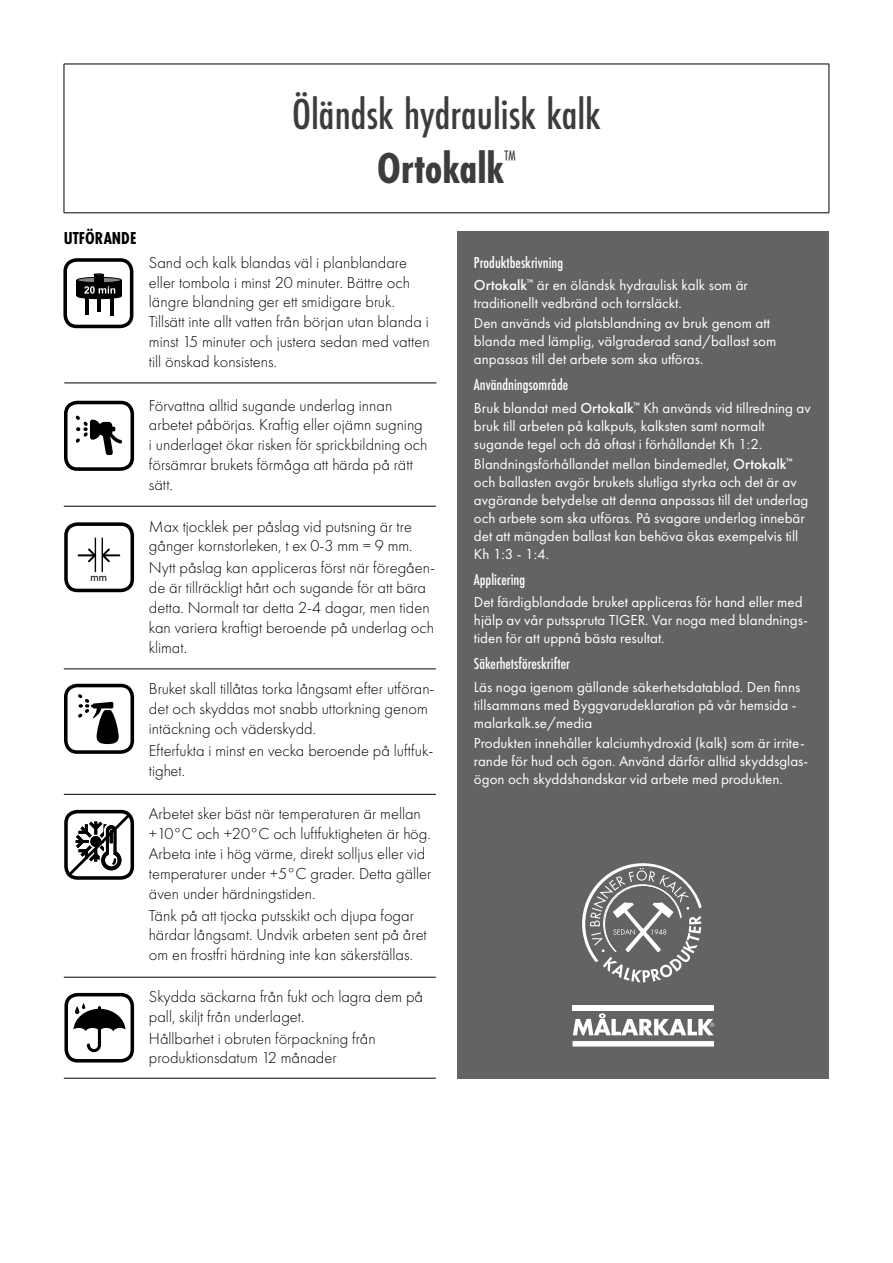
<style>
.page{position:relative;width:893px;height:1263px;background:#fff}
.page>*{position:absolute;margin:0;border:0;box-sizing:border-box;transform-origin:0 0}
.t1{font:500 45px/54px "Futura PT Cond";color:#3c3c3b;text-align:center}
.t2{font:700 18px "Futura PT Cond";color:#000}
.t3{font:300 16.5px/19.8px "Futura PT";color:#000}
.t4{font:500 16.5px "Futura PT Cond";color:#fff}
.t5{font:15px/18px "Futura PT";color:#fff}
.t6{font:9.75px "Arial";color:#000}
.t7{font:300 5.7px "Futura Std";color:#fff;scale:1.04 1}
.s1{font-weight:700}
.s2{font-weight:500}
</style>
<div class="page">
<div style="left:457px;top:231px;width:372px;height:847px;background:#646363"></div>
<svg style="left:582px;top:863px;width:120px;height:119px"></svg>
<svg style="left:573px;top:1013px;width:141px;height:22px"></svg>
<div style="left:573px;top:1005px;width:141px;height:6px;background:#fff"></div>
<div style="left:573px;top:1041px;width:141px;height:5px;background:#fff"></div>
<div style="left:64px;top:258px;width:69px;height:70px;border:4px solid #000;border-radius:11px"></div>
<hr style="left:85px;top:296px;width:4px;height:19px;background:#000">
<hr style="left:110px;top:297px;width:4px;height:18px;background:#000">
<hr style="left:97px;top:293px;width:4px;height:18px;background:#000">
<div style="left:77px;top:293px;width:44px;height:6px;background:#000;border-radius:50%"></div>
<div style="left:77px;top:293px;width:45px;height:6px;border:1px solid #000;border-radius:50%"></div>
<div style="left:77px;top:280px;width:45px;height:16px;background:#000"></div>
<div style="left:77px;top:277px;width:44px;height:6px;background:#878787;border-radius:50%"></div>
<div style="left:77px;top:277px;width:45px;height:6px;border:1px solid #000;border-radius:50%"></div>
<div style="left:94px;top:274px;width:10px;height:12px;background:#000"></div>
<svg style="left:93px;top:273px;width:11px;height:2px"></svg>
<svg style="left:84px;top:286px;width:31px;height:8px"></svg>
<div style="left:64px;top:401px;width:70px;height:70px;border:4px solid #000;border-radius:12px"></div>
<svg style="left:76px;top:416px;width:46px;height:39px"></svg>
<div style="left:64px;top:522px;width:70px;height:70px;border:4px solid #000;border-radius:11px"></div>
<hr style="left:95px;top:538px;width:1px;height:34px;background:#000">
<hr style="left:102px;top:538px;width:1px;height:34px;background:#000">
<svg style="left:78px;top:548px;width:17px;height:14px"></svg>
<svg style="left:103px;top:548px;width:17px;height:14px"></svg>
<div style="left:64px;top:684px;width:70px;height:70px;border:4px solid #000;border-radius:12px"></div>
<svg style="left:78px;top:694px;width:41px;height:50px"></svg>
<div style="left:64px;top:810px;width:70px;height:70px;border:4px solid #000;border-radius:11px"></div>
<svg style="left:65px;top:811px;width:68px;height:68px"></svg>
<div style="left:65px;top:993px;width:69px;height:69px;border:4px solid #000;border-radius:11px"></div>
<svg style="left:73px;top:1003px;width:52px;height:49px"></svg>
<hr style="left:64px;top:383px;width:372px;height:1px;background:#000">
<hr style="left:64px;top:506px;width:372px;height:1px;background:#000">
<hr style="left:64px;top:669px;width:372px;height:1px;background:#000">
<hr style="left:64px;top:794px;width:372px;height:1px;background:#000">
<hr style="left:64px;top:977px;width:372px;height:1px;background:#000">
<hr style="left:64px;top:1078px;width:372px;height:1px;background:#000">
<hr style="left:64px;top:64px;width:765px;height:1px;background:#000">
<hr style="left:64px;top:64px;width:1px;height:149px;background:#000">
<hr style="left:829px;top:64px;width:1px;height:149px;background:#000">
<hr style="left:64px;top:213px;width:765px;height:1px;background:#000">
<h1 class="t1" style="left:292px;top:86px;width:310px">Öländsk hydraulisk kalk<br><span class="s1">Ortokalk</span><sup>™</sup></h1>
<p class="t2" style="left:64px;top:228px;width:74px">UTFÖRANDE</p>
<p class="t6" style="left:91px;top:571px;width:18px">mm</p>
<p class="t3" style="left:149px;top:252px;width:282px">Sand och kalk blandas väl i planblandare eller tombola i minst 20 minuter. Bättre och längre blandning ger ett smidigare bruk.<br>Tillsätt inte allt vatten från början utan blanda i minst 15 minuter och justera sedan med vatten till önskad konsistens.</p>
<p class="t3" style="left:149px;top:395px;width:280px">Förvattna alltid sugande underlag innan arbetet påbörjas. Kraftig eller ojämn sugning i underlaget ökar risken för sprickbildning och försämrar brukets förmåga att härda på rätt sätt.</p>
<p class="t3" style="left:149px;top:516px;width:265px">Max tjocklek per påslag vid putsning är tre gånger kornstorleken, t ex 0-3 mm = 9 mm.</p>
<p class="t3" style="left:149px;top:558px;width:288px">Nytt påslag kan appliceras först när föregåen&shy;de är tillräckligt hårt och sugande för att bära detta. Normalt tar detta 2-4 dagar, men tiden kan variera kraftigt beroende på underlag och klimat.</p>
<p class="t3" style="left:149px;top:679px;width:287px">Bruket skall tillåtas torka långsamt efter utföran&shy;det och skyddas mot snabb uttorkning genom intäckning och väderskydd.</p>
<p class="t3" style="left:149px;top:740px;width:286px">Efterfukta i minst en vecka beroende på luftfuk&shy;tighet.</p>
<p class="t3" style="left:149px;top:804px;width:284px">Arbetet sker bäst när temperaturen är mellan +10°C och +20°C och luftfuktigheten är hög.<br>Arbeta inte i hög värme, direkt solljus eller vid temperaturer under +5°C grader. Detta gäller även under härdningstiden.</p>
<p class="t3" style="left:149px;top:905px;width:279px">Tänk på att tjocka putsskikt och djupa fogar härdar långsamt. Undvik arbeten sent på året om en frostfri härdning inte kan säkerställas.</p>
<p class="t3" style="left:149px;top:987px;width:276px">Skydda säckarna från fukt och lagra dem på pall, skiljt från underlaget.</p>
<p class="t3" style="left:149px;top:1028px;width:228px">Hållbarhet i obruten förpackning från produktionsdatum 12 månader</p>
<p class="t4" style="left:474px;top:253px;width:91px">Produktbeskrivning</p>
<p class="t5" style="left:474px;top:276px;width:276px"><span class="s2">Ortokalk</span><sup>™</sup> är en öländsk hydraulisk kalk som är traditionellt vedbränd och torrsläckt.</p>
<p class="t5" style="left:474px;top:314px;width:304px">Den används vid platsblandning av bruk genom att blanda med lämplig, välgraderad sand/ballast som anpassas till det arbete som ska utföras.</p>
<p class="t4" style="left:474px;top:375px;width:96px">Användningsområde</p>
<p class="t5" style="left:474px;top:398px;width:338px">Bruk blandat med <span class="s2">Ortokalk</span><sup>™</sup> Kh används vid tillredning av bruk till arbeten på kalkputs, kalksten samt normalt sugande tegel och då oftast i förhållandet Kh 1:2.</p>
<p class="t5" style="left:474px;top:455px;width:336px">Blandningsförhållandet mellan bindemedlet, <span class="s2">Ortokalk</span><sup>™ </sup>och ballasten avgör brukets slutliga styrka och det är av avgörande betydelse att denna anpassas till det underlag och arbete som ska utföras. På svagare underlag innebär det att mängden ballast kan behöva ökas exempelvis till Kh 1:3 - 1:4.</p>
<p class="t4" style="left:474px;top:570px;width:53px">Applicering</p>
<p class="t5" style="left:474px;top:593px;width:335px">Det färdigblandade bruket appliceras för hand eller med hjälp av vår putsspruta TIGER. Var noga med blandnings&shy;tiden för att uppnå bästa resultat.</p>
<p class="t4" style="left:474px;top:654px;width:98px">Säkerhetsföreskrifter</p>
<p class="t5" style="left:474px;top:677px;width:328px">Läs noga igenom gällande säkerhetsdatablad. Den finns tillsammans med Byggvarudeklaration på vår hemsida - malarkalk.se/media</p>
<p class="t5" style="left:474px;top:734px;width:336px">Produkten innehåller kalciumhydroxid (kalk) som är irrite&shy;rande för hud och ögon. Använd därför alltid skyddsglas&shy;ögon och skyddshandskar vid arbete med produkten.</p>
<p class="t7" style="left:710px;top:1021px;width:6px">®</p>
</div>
